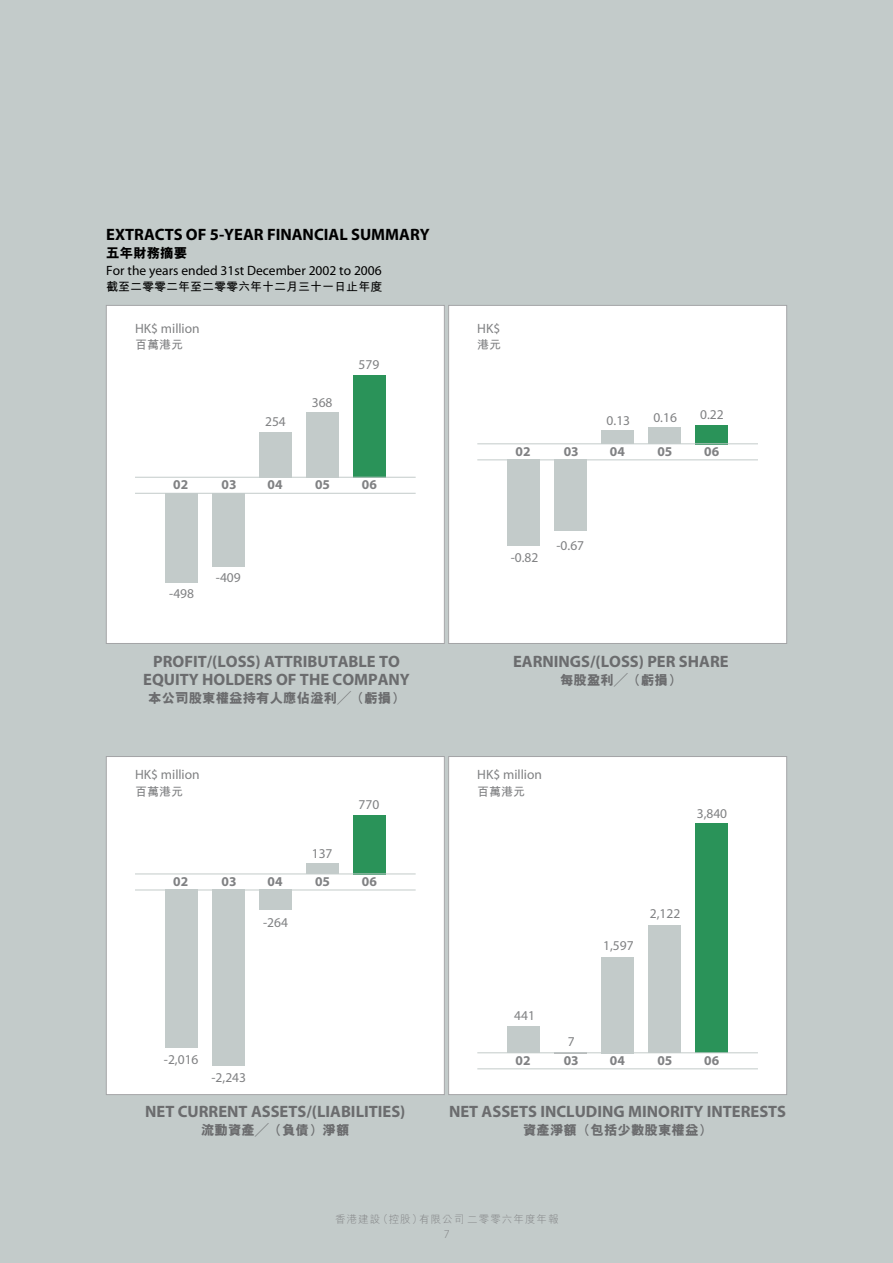
<style>
.page{position:relative;width:893px;height:1263px;background:#c3cbca}
.page>*{position:absolute;margin:0;border:0;box-sizing:border-box;transform-origin:0 0}
.t1{font:16.5px/18px "Myriad MM 700 600";color:#6b6c6e;text-align:center}
.t2{font:16.5px "Myriad MM 700 600";color:#000}
.t3{font:13.5px "Myriad MM 400 600";color:#808183}
.t4{font:13.5px "M Hei HK Xbold B5 pc H";color:#6b6c6e}
.t5{font:13.5px "Myriad MM 700 600";color:#808183}
.t6{font:13.5px "Myriad MM 400 600";color:#000}
.t7{font:13.5px "M Hei HK Xbold B5 pc H";color:#000}
.t8{font:12px "M Hei HK Bold B5 pc H";color:#000}
.t9{font:12px "M Hei HK Bold B5 pc H";color:#808183}
.t10{font:12px "Myriad MM 215 600";color:#808183}
.t11{font:10.5px "M Hei HK Light B5 pc H";letter-spacing:.1em;color:#808183}
</style>
<div class="page">
<div style="left:449px;top:305px;width:338px;height:338px;background:#fff"></div>
<div style="left:448px;top:305px;width:339px;height:339px;border:1px solid #a3a4a6"></div>
<div style="left:106px;top:305px;width:338px;height:338px;background:#fff"></div>
<div style="left:106px;top:305px;width:338px;height:339px;border:1px solid #a3a4a6"></div>
<div style="left:449px;top:756px;width:338px;height:338px;background:#fff"></div>
<div style="left:448px;top:756px;width:339px;height:339px;border:1px solid #a3a4a6"></div>
<div style="left:106px;top:756px;width:338px;height:338px;background:#fff"></div>
<div style="left:106px;top:756px;width:338px;height:339px;border:1px solid #a3a4a6"></div>
<div style="left:353px;top:376px;width:32px;height:102px;background:#2a9359"></div>
<div style="left:695px;top:425px;width:33px;height:19px;background:#2a9359"></div>
<div style="left:353px;top:815px;width:32px;height:59px;background:#2a9359"></div>
<div style="left:695px;top:823px;width:33px;height:230px;background:#2a9359"></div>
<div style="left:259px;top:432px;width:33px;height:46px;background:#c3cbca"></div>
<div style="left:212px;top:493px;width:33px;height:73px;background:#c3cbca"></div>
<div style="left:165px;top:493px;width:33px;height:89px;background:#c3cbca"></div>
<div style="left:601px;top:430px;width:33px;height:14px;background:#c3cbca"></div>
<div style="left:554px;top:459px;width:33px;height:71px;background:#c3cbca"></div>
<div style="left:507px;top:459px;width:33px;height:87px;background:#c3cbca"></div>
<div style="left:212px;top:889px;width:33px;height:177px;background:#c3cbca"></div>
<div style="left:165px;top:889px;width:33px;height:159px;background:#c3cbca"></div>
<div style="left:601px;top:957px;width:33px;height:96px;background:#c3cbca"></div>
<div style="left:259px;top:889px;width:33px;height:21px;background:#c3cbca"></div>
<div style="left:507px;top:1027px;width:33px;height:26px;background:#c3cbca"></div>
<div style="left:306px;top:412px;width:33px;height:66px;background:#c3cbca"></div>
<div style="left:648px;top:427px;width:33px;height:17px;background:#c3cbca"></div>
<div style="left:648px;top:925px;width:33px;height:128px;background:#c3cbca"></div>
<div style="left:306px;top:863px;width:33px;height:11px;background:#c3cbca"></div>
<hr style="left:135px;top:477px;width:281px;height:1px;background:#c3cbca">
<hr style="left:135px;top:493px;width:281px;height:1px;background:#c3cbca">
<hr style="left:477px;top:443px;width:281px;height:1px;background:#c3cbca">
<hr style="left:477px;top:459px;width:281px;height:1px;background:#c3cbca">
<hr style="left:135px;top:873px;width:281px;height:1px;background:#c3cbca">
<hr style="left:135px;top:890px;width:281px;height:1px;background:#c3cbca">
<hr style="left:477px;top:1052px;width:281px;height:1px;background:#c3cbca">
<hr style="left:477px;top:1068px;width:281px;height:1px;background:#c3cbca">
<p class="t2" style="left:106px;top:229px;width:325px">EXTRACTS OF 5-YEAR FINANCIAL SUMMARY</p>
<p class="t7" style="left:106px;top:248px;width:82px">五年財務摘要</p>
<p class="t6" style="left:106px;top:265px;width:277px">For the years ended 31st December 2002 to 2006</p>
<p class="t8" style="left:106px;top:282px;width:277px">截至二零零二年至二零零六年十二月三十一日止年度</p>
<p class="t3" style="left:135px;top:323px;width:66px">HK$ million</p>
<p class="t9" style="left:135px;top:340px;width:49px">百萬港元</p>
<p class="t3" style="left:265px;top:416px;width:22px">254</p>
<p class="t5" style="left:173px;top:480px;width:16px">02</p>
<p class="t5" style="left:221px;top:480px;width:16px">03</p>
<p class="t5" style="left:268px;top:480px;width:16px">04</p>
<p class="t3" style="left:312px;top:397px;width:22px">368</p>
<p class="t5" style="left:315px;top:480px;width:16px">05</p>
<p class="t3" style="left:359px;top:360px;width:22px">579</p>
<p class="t5" style="left:362px;top:480px;width:16px">06</p>
<p class="t3" style="left:169px;top:588px;width:26px">-498</p>
<p class="t3" style="left:216px;top:572px;width:26px">-409</p>
<p class="t1" style="left:143px;top:654px;width:268px">PROFIT/(LOSS) ATTRIBUTABLE TO<br>EQUITY HOLDERS OF THE COMPANY</p>
<p class="t4" style="left:148px;top:693px;width:258px">本公司股東權益持有人應佔溢利╱（虧損）</p>
<p class="t3" style="left:477px;top:323px;width:25px">HK$</p>
<p class="t9" style="left:477px;top:340px;width:25px">港元</p>
<p class="t3" style="left:607px;top:415px;width:25px">0.13</p>
<p class="t5" style="left:516px;top:446px;width:16px">02</p>
<p class="t5" style="left:564px;top:446px;width:16px">03</p>
<p class="t5" style="left:610px;top:446px;width:16px">04</p>
<p class="t3" style="left:653px;top:412px;width:25px">0.16</p>
<p class="t5" style="left:657px;top:446px;width:16px">05</p>
<p class="t3" style="left:700px;top:409px;width:25px">0.22</p>
<p class="t5" style="left:704px;top:446px;width:16px">06</p>
<p class="t3" style="left:511px;top:553px;width:29px">-0.82</p>
<p class="t3" style="left:556px;top:540px;width:29px">-0.67</p>
<p class="t1" style="left:513px;top:654px;width:217px">EARNINGS/(LOSS) PER SHARE</p>
<p class="t4" style="left:560px;top:675px;width:123px">每股盈利╱（虧損）</p>
<p class="t3" style="left:135px;top:770px;width:66px">HK$ million</p>
<p class="t9" style="left:135px;top:787px;width:49px">百萬港元</p>
<p class="t5" style="left:173px;top:876px;width:16px">02</p>
<p class="t5" style="left:221px;top:876px;width:16px">03</p>
<p class="t5" style="left:268px;top:876px;width:16px">04</p>
<p class="t3" style="left:263px;top:917px;width:26px">-264</p>
<p class="t3" style="left:312px;top:848px;width:22px">137</p>
<p class="t5" style="left:315px;top:876px;width:16px">05</p>
<p class="t3" style="left:359px;top:799px;width:22px">770</p>
<p class="t5" style="left:362px;top:876px;width:16px">06</p>
<p class="t3" style="left:164px;top:1054px;width:36px">-2,016</p>
<p class="t3" style="left:211px;top:1072px;width:36px">-2,243</p>
<p class="t1" style="left:145px;top:1104px;width:262px">NET CURRENT ASSETS/(LIABILITIES)</p>
<p class="t4" style="left:201px;top:1125px;width:150px">流動資產╱（負債）淨額</p>
<p class="t3" style="left:477px;top:770px;width:66px">HK$ million</p>
<p class="t9" style="left:477px;top:787px;width:49px">百萬港元</p>
<p class="t3" style="left:697px;top:808px;width:32px">3,840</p>
<p class="t3" style="left:603px;top:940px;width:32px">1,597</p>
<p class="t3" style="left:650px;top:908px;width:32px">2,122</p>
<p class="t3" style="left:514px;top:1011px;width:22px">441</p>
<p class="t3" style="left:568px;top:1036px;width:8px">7</p>
<p class="t5" style="left:516px;top:1055px;width:16px">02</p>
<p class="t5" style="left:564px;top:1055px;width:16px">03</p>
<p class="t5" style="left:610px;top:1055px;width:16px">04</p>
<p class="t5" style="left:657px;top:1055px;width:16px">05</p>
<p class="t5" style="left:704px;top:1055px;width:16px">06</p>
<p class="t1" style="left:449px;top:1104px;width:339px">NET ASSETS INCLUDING MINORITY INTERESTS</p>
<p class="t4" style="left:523px;top:1125px;width:190px">資產淨額（包括少數股東權益）</p>
<p class="t11" style="left:335px;top:1215px;width:225px">香港建設（控股）有限公司 二零零六年度年報</p>
<p class="t10" style="left:444px;top:1229px;width:7px">7</p>
</div>
